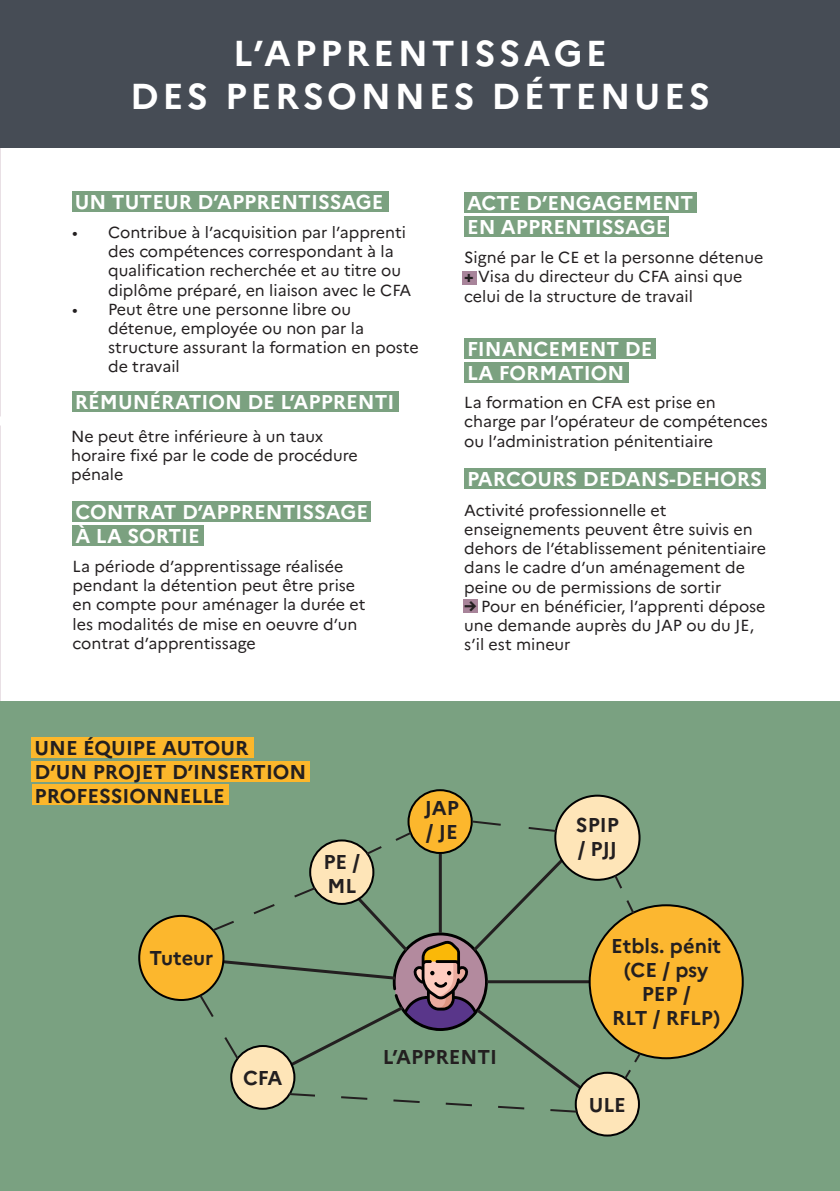
<style>
.page{position:relative;width:840px;height:1191px;background:#fff}
.page>*{position:absolute;margin:0;border:0;box-sizing:border-box;transform-origin:0 0}
.t1{font:700 36px "Marianne";letter-spacing:.1em;color:#fff}
.t2{font:700 20px/24px "Marianne";color:#fff}
.t3{font:700 20px/24px "Marianne";color:#231f20}
.t4{font:16px/19.2px "Marianne";color:#231f20}
.s1{font-weight:800}
</style>
<div class="page">
<div style="left:461px;top:271px;width:15px;height:14px;background:#a8849a"></div>
<div style="left:463px;top:599px;width:14px;height:14px;background:#a8849a"></div>
<div style="left:72px;top:191px;width:316px;height:21px;background:#7ba180"></div>
<div style="left:464px;top:192px;width:232px;height:21px;background:#7ba180"></div>
<div style="left:72px;top:391px;width:326px;height:21px;background:#7ba180"></div>
<div style="left:72px;top:501px;width:299px;height:21px;background:#7ba180"></div>
<div style="left:464px;top:468px;width:301px;height:21px;background:#7ba180"></div>
<div style="left:464px;top:338px;width:191px;height:21px;background:#7ba180"></div>
<div style="left:464px;top:215px;width:204px;height:21px;background:#7ba180"></div>
<div style="left:72px;top:525px;width:132px;height:21px;background:#7ba180"></div>
<div style="left:464px;top:362px;width:164px;height:21px;background:#7ba180"></div>
<div style="left:0;top:0;width:839px;height:147px;background:#464c55"></div>
<div style="left:0;top:701px;width:839px;height:490px;background:#7aa181"></div>
<div style="left:32px;top:736px;width:222px;height:21px;background:#fcb72b"></div>
<div style="left:32px;top:760px;width:278px;height:21px;background:#fcb72b"></div>
<div style="left:32px;top:784px;width:196px;height:21px;background:#fcb72b"></div>
<div style="left:555px;top:795px;width:84px;height:84px;background:#fee5b8;border-radius:50%"></div>
<div style="left:554px;top:794px;width:86px;height:86px;border:2px solid #000001;border-radius:50%"></div>
<div style="left:139px;top:916px;width:84px;height:84px;background:#fcb72d;border-radius:50%"></div>
<div style="left:138px;top:915px;width:86px;height:86px;border:2px solid #000001;border-radius:50%"></div>
<div style="left:408px;top:790px;width:63px;height:63px;background:#fcb72d;border-radius:50%"></div>
<div style="left:407px;top:789px;width:65px;height:65px;border:2px solid #000001;border-radius:50%"></div>
<hr style="left:486px;top:980px;width:103px;height:3px;background:#231f20">
<div style="left:589px;top:905px;width:153px;height:153px;background:#fcb730;border-radius:50%"></div>
<div style="left:575px;top:1072px;width:63px;height:63px;background:#fee5b8;border-radius:50%"></div>
<div style="left:574px;top:1071px;width:65px;height:65px;border:2px solid #000001;border-radius:50%"></div>
<svg style="left:612px;top:873px;width:23px;height:42px"></svg>
<svg style="left:622px;top:1051px;width:20px;height:30px"></svg>
<svg style="left:197px;top:819px;width:388px;height:294px"></svg>
<p class="t1" style="left:233px;top:31px;width:375px">L’APPRENTISSAGE</p>
<p class="t1" style="left:130px;top:74px;width:581px">DES PERSONNES DÉTENUES</p>
<p class="t2" style="left:75px;top:190px;width:310px">UN TUTEUR D’APPRENTISSAGE</p>
<p class="t2" style="left:466px;top:190px;width:228px">ACTE D’ENGAGEMENT</p>
<p class="t2" style="left:466px;top:214px;width:202px">EN APPRENTISSAGE</p>
<p class="t4" style="left:108px;top:223px;width:304px;text-indent:-36px">• Contribue à l’acquisition par l’apprenti des compétences correspondant à la qualification recherchée et au titre ou diplôme préparé, en liaison avec le CFA</p>
<p class="t4" style="left:108px;top:299px;width:312px;text-indent:-36px">• Peut être une personne libre ou détenue, employée ou non par la structure assurant la formation en poste de travail</p>
<p class="t4" style="left:464px;top:248px;width:300px">Signé par le CE et la personne détenue</p>
<p class="t4" style="left:464px;top:267px;width:280px"><span class="s1">+</span> Visa du directeur du CFA ainsi que celui de la structure de travail</p>
<p class="t2" style="left:466px;top:336px;width:187px">FINANCEMENT DE</p>
<p class="t2" style="left:466px;top:360px;width:159px">LA FORMATION</p>
<p class="t2" style="left:75px;top:390px;width:321px">RÉMUNÉRATION DE L’APPRENTI</p>
<p class="t4" style="left:71px;top:426px;width:288px">Ne peut être inférieure à un taux horaire fixé par le code de procédure pénale</p>
<p class="t2" style="left:75px;top:500px;width:294px">CONTRAT D’APPRENTISSAGE<br>À LA SORTIE</p>
<p class="t4" style="left:72px;top:556px;width:294px">La période d’apprentissage réalisée pendant la détention peut être prise en compte pour aménager la durée et les modalités de mise en oeuvre d’un contrat d’apprentissage</p>
<p class="t4" style="left:464px;top:393px;width:305px">La formation en CFA est prise en charge par l’opérateur de compétences ou l’administration pénitentiaire</p>
<p class="t2" style="left:466px;top:467px;width:296px">PARCOURS DEDANS-DEHORS</p>
<p class="t4" style="left:464px;top:500px;width:303px">Activité professionnelle et enseignements peuvent être suivis en dehors de l’établissement pénitentiaire dans le cadre d’un aménagement de peine ou de permissions de sortir</p>
<p class="t4" style="left:464px;top:596px;width:302px"><span class="s1">→</span> Pour en bénéficier, l’apprenti dépose une demande auprès du JAP ou du JE, s’il est mineur</p>
<p class="t3" style="left:35px;top:735px;width:273px">UNE ÉQUIPE AUTOUR<br>D’UN PROJET D’INSERTION<br>PROFESSIONNELLE</p>
<p class="t3" style="left:323px;top:850px;width:38px">PE /<br>ML</p>
<p class="t3" style="left:149px;top:946px;width:65px">Tuteur</p>
<p class="t3" style="left:424px;top:796px;width:36px">JAP / JE</p>
<p class="t3" style="left:575px;top:813px;width:44px">SPIP</p>
<p class="t3" style="left:577px;top:837px;width:41px">/ PJJ</p>
<p class="t3" style="left:611px;top:934px;width:111px;text-align:center">Etbls. pénit (CE / psy<br>PEP /</p>
<p class="t3" style="left:611px;top:1006px;width:110px">RLT / RFLP)</p>
<p class="t3" style="left:243px;top:1065px;width:41px">CFA</p>
<p class="t3" style="left:383px;top:1044px;width:116px">L’APPRENTI</p>
<p class="t3" style="left:588px;top:1092px;width:39px">ULE</p>
</div>
